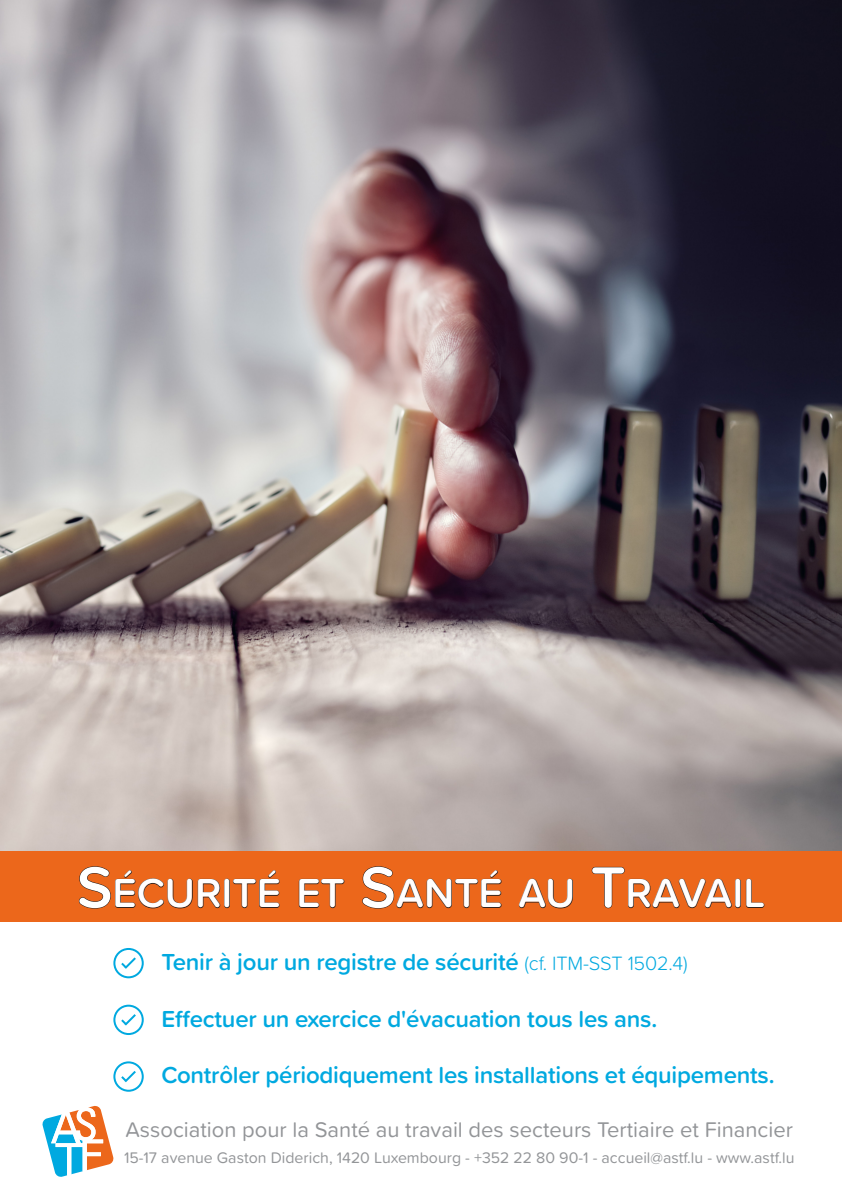
<style>
.page{position:relative;width:842px;height:1191px;background:#fff}
.page>*{position:absolute;margin:0;border:0;box-sizing:border-box;transform-origin:0 0}
.t1{font:600 42px "Proxima Soft";color:#fff}
.t2{font:600 24px "Proxima Soft";letter-spacing:-.01em;color:#00a9e0}
.t3{font:22px "Proxima Soft";color:#939598}
.t4{font:15.9px "Proxima Soft";color:#939598}
.s1{font-size:60px}
.s2{font-weight:300;font-size:20px}
</style>
<div class="page">
<svg style="left:43px;top:1106px;width:70px;height:70px"></svg>
<div style="left:113px;top:1061px;width:31px;height:30px;border:2px solid #00a9e0;border-radius:50%"></div>
<svg style="left:121px;top:1071px;width:15px;height:12px"></svg>
<div style="left:113px;top:1004px;width:31px;height:31px;border:2px solid #00a9e0;border-radius:50%"></div>
<svg style="left:121px;top:1014px;width:15px;height:12px"></svg>
<div style="left:113px;top:948px;width:31px;height:30px;border:2px solid #00a9e0;border-radius:50%"></div>
<svg style="left:121px;top:957px;width:15px;height:12px"></svg>
<div style="left:0;top:850px;width:842px;height:71px;background:#ec671b"></div>
<svg style="left:79px;top:866px;width:141px;height:42px"></svg>
<div style="left:225px;top:879px;width:4px;height:28px;border:1px solid #231f20;border-radius:2px"></div>
<svg style="left:233px;top:870px;width:47px;height:38px"></svg>
<svg style="left:299px;top:879px;width:45px;height:29px"></svg>
<svg style="left:362px;top:866px;width:139px;height:42px"></svg>
<svg style="left:519px;top:878px;width:54px;height:30px"></svg>
<svg style="left:592px;top:867px;width:140px;height:41px"></svg>
<div style="left:735px;top:879px;width:5px;height:28px;border:1px solid #231f20;border-radius:2px"></div>
<svg style="left:746px;top:878px;width:18px;height:30px"></svg>
<img style="left:0;top:0;width:841px;height:850px">
<hr style="left:841px;top:0;width:1px;height:850px;background:#00a9e0">
<p class="t1" style="left:77px;top:862px;width:690px"><span class="s1">S</span>ÉCURITÉ ET <span class="s1">S</span>ANTÉ AU <span class="s1">T</span>RAVAIL</p>
<p class="t2" style="left:162px;top:944px;width:528px">Tenir à jour un registre de sécurité <span class="s2">(cf. ITM-SST 1502.4)</span></p>
<p class="t2" style="left:162px;top:1000px;width:497px">Effectuer un exercice d'évacuation tous les ans.</p>
<p class="t2" style="left:162px;top:1057px;width:614px">Contrôler périodiquement les installations et équipements.</p>
<p class="t3" style="left:125px;top:1113px;width:669px">Association pour la Santé au travail des secteurs Tertiaire et Financier</p>
<p class="t4" style="left:124px;top:1145px;width:672px">15-17 avenue Gaston Diderich, 1420 Luxembourg - +352 22 80 90-1 - accueil@astf.lu - www.astf.lu</p>
</div>
